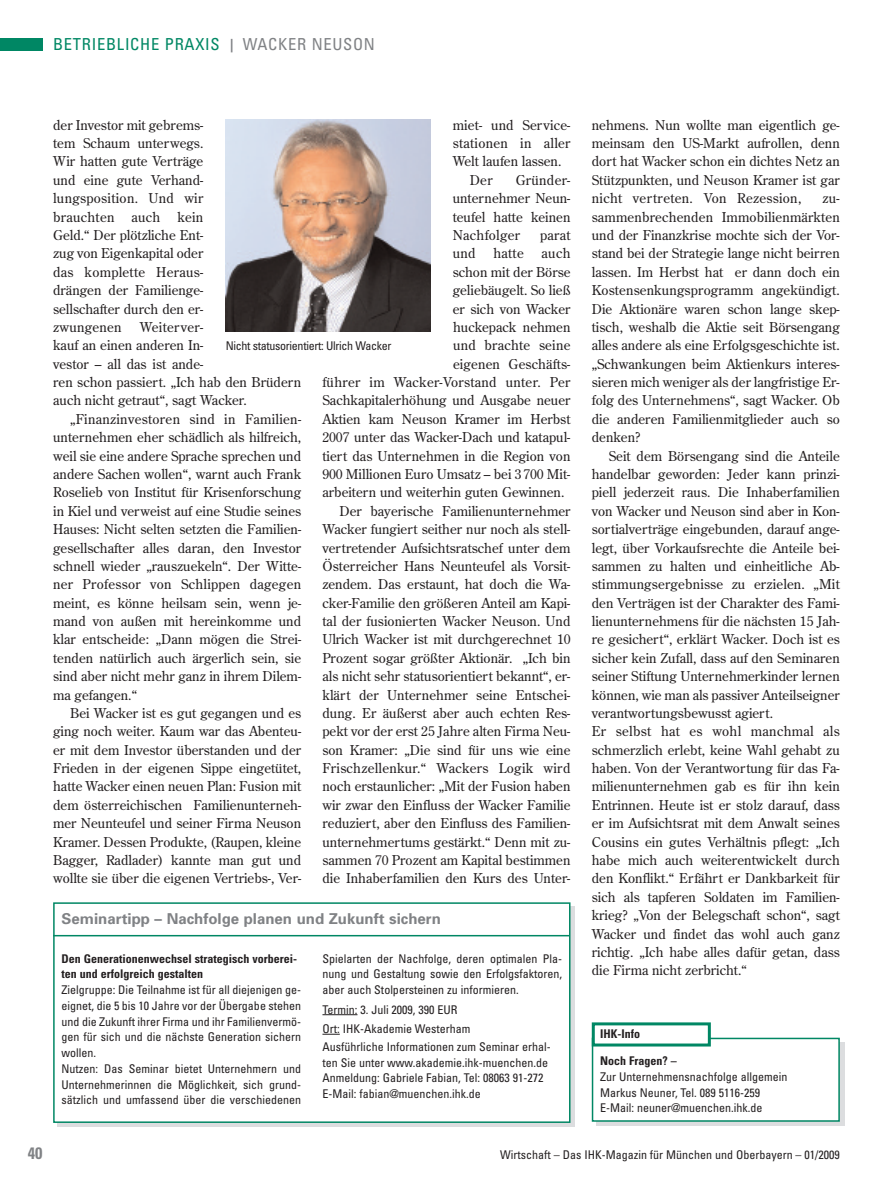
<style>
.page{position:relative;width:893px;height:1191px;background:#fff}
.page>*{position:absolute;margin:0;border:0;box-sizing:border-box;transform-origin:0 0}
.t1{font:condensed 16.5px "Univers";letter-spacing:.045em;color:#008764}
.t2{font:700 condensed 16.5px "Univers";color:#808285}
.t3{font:700 15px "Univers";color:#808285}
.t4{font:13.5px/18.3px "Century Old Style";color:#231f20;text-align:justify}
.t5{font:13.5px "Century Old Style";letter-spacing:.02em;color:#231f20}
.t6{font:condensed 12px/15.8px "Univers";color:#231f20}
.t7{font:700 condensed 12px/15.8px "Univers";color:#231f20}
.t8{font:condensed 12px "Univers";letter-spacing:-.025em;color:#231f20}
.s1{font-weight:700;font-size:13.5px;color:#808285}
.s2{color:#808285}
</style>
<div class="page">
<div style="left:57px;top:906px;width:518px;height:221px;background:#dcdddf"></div>
<div style="left:0;top:38px;width:43px;height:13px;background:#008764"></div>
<div style="left:596px;top:1042px;width:248px;height:84px;background:linear-gradient(to right,#dcdddf,#dcdddf)"></div>
<div style="left:593px;top:1039px;width:245px;height:81px;background:#fff"></div>
<div style="left:592px;top:1037px;width:248px;height:84px;border:2px solid #008764"></div>
<div style="left:595px;top:1025px;width:113px;height:18px;background:#fff"></div>
<div style="left:592px;top:1022px;width:119px;height:24px;border:3px solid #008764"></div>
<img style="left:226px;top:119px;width:204px;height:213px">
<div style="left:55px;top:904px;width:514px;height:217px;background:#fff"></div>
<div style="left:53px;top:902px;width:517px;height:221px;border:2px solid #008764"></div>
<hr style="left:322px;top:1014px;width:35px;height:1px;background:#231f20">
<svg style="left:322px;top:1034px;width:18px;height:1px"></svg>
<hr style="left:53px;top:935px;width:516px;height:1px;background:#008764">
<p class="t1" style="left:53px;top:38px;width:323px">BETRIEBLICHE PRAXIS <span class="s1">|</span> <span class="s2">WACKER NEUSON</span></p>
<p class="t4" style="left:53px;top:116px;width:152px">der Investor mit gebrems&shy;tem Schaum unterwegs.<br>Wir hatten gute Verträge und eine gute Verhand&shy;lungsposition. Und wir brauchten</p>
<p class="t4" style="left:453px;top:116px;width:119px">miet- und Service-</p>
<p class="t5" style="left:453px;top:136px;width:119px">stationen in aller</p>
<p class="t4" style="left:453px;top:153px;width:110px">Welt laufen lassen.</p>
<p class="t4" style="left:470px;top:171px;width:24px">Der</p>
<p class="t4" style="left:453px;top:171px;width:119px;text-indent:63px">Gründer&shy;unternehmer Neun&shy;teufel hatte keinen Nachfolger</p>
<p class="t4" style="left:53px;top:208px;width:152px;text-indent:124px">kein Geld.“ Der plötzliche Ent&shy;zug von Eigenkapital oder das komplette Heraus&shy;drängen der Familienge&shy;sellschafter durch den er&shy;zwungenen</p>
<p class="t4" style="left:132px;top:208px;width:30px">auch</p>
<p class="t4" style="left:540px;top:226px;width:32px">parat</p>
<p class="t4" style="left:453px;top:245px;width:24px">und</p>
<p class="t4" style="left:493px;top:245px;width:32px">hatte</p>
<p class="t4" style="left:542px;top:245px;width:30px">auch</p>
<p class="t4" style="left:453px;top:263px;width:119px">schon mit der Börse</p>
<p class="t4" style="left:453px;top:281px;width:119px">geliebäugelt. So ließ</p>
<p class="t4" style="left:453px;top:300px;width:119px">er sich von Wacker</p>
<p class="t4" style="left:453px;top:318px;width:119px">huckepack nehmen</p>
<p class="t4" style="left:453px;top:336px;width:119px">und brachte seine</p>
<p class="t4" style="left:453px;top:355px;width:119px">eigenen Geschäfts-</p>
<p class="t5" style="left:322px;top:374px;width:250px">führer im Wacker-Vorstand unter. Per</p>
<p class="t4" style="left:322px;top:392px;width:250px">Sachkapitalerhöhung und Ausgabe neuer</p>
<p class="t4" style="left:322px;top:410px;width:250px">Aktien kam Neuson Kramer im Herbst</p>
<p class="t4" style="left:322px;top:428px;width:250px">2007 unter das Wacker-Dach und katapul-</p>
<p class="t4" style="left:322px;top:447px;width:250px">tiert das Unternehmen in die Region von</p>
<p class="t4" style="left:322px;top:465px;width:250px">900 Millionen Euro Umsatz – bei 3 700 Mit-</p>
<p class="t4" style="left:322px;top:483px;width:243px">arbeitern und weiterhin guten Gewinnen.</p>
<p class="t4" style="left:339px;top:502px;width:233px">Der bayerische Familienunternehmer</p>
<p class="t4" style="left:322px;top:520px;width:250px">Wacker fungiert seither nur noch als stell-</p>
<p class="t4" style="left:322px;top:539px;width:250px">vertretender Aufsichtsratschef unter dem</p>
<p class="t4" style="left:322px;top:557px;width:250px">Österreicher Hans Neunteufel als Vorsit-</p>
<p class="t4" style="left:322px;top:575px;width:250px">zendem. Das erstaunt, hat doch die Wa-</p>
<p class="t4" style="left:322px;top:594px;width:250px">cker-Familie den größeren Anteil am Kapi-</p>
<p class="t4" style="left:322px;top:612px;width:250px">tal der fusionierten Wacker Neuson. Und</p>
<p class="t4" style="left:322px;top:630px;width:250px">Ulrich Wacker ist mit durchgerechnet 10</p>
<p class="t4" style="left:322px;top:649px;width:250px">Prozent sogar größter Aktionär. „Ich bin</p>
<p class="t4" style="left:322px;top:667px;width:250px">als nicht sehr statusorientiert bekannt“, er-</p>
<p class="t4" style="left:322px;top:686px;width:250px">klärt der Unternehmer seine Entschei-</p>
<p class="t4" style="left:322px;top:704px;width:250px">dung. Er äußerst aber auch echten Res-</p>
<p class="t4" style="left:322px;top:722px;width:250px">pekt vor der erst 25 Jahre alten Firma Neu-</p>
<p class="t4" style="left:322px;top:741px;width:250px">son Kramer: „Die sind für uns wie eine</p>
<p class="t5" style="left:322px;top:760px;width:250px">Frischzellenkur.“ Wackers Logik wird</p>
<p class="t4" style="left:322px;top:777px;width:250px">noch erstaunlicher: „Mit der Fusion haben</p>
<p class="t4" style="left:322px;top:796px;width:250px">wir zwar den Einfluss der Wacker Familie</p>
<p class="t4" style="left:322px;top:814px;width:250px">reduziert, aber den Einfluss des Familien-</p>
<p class="t4" style="left:322px;top:833px;width:250px">unternehmertums gestärkt.“ Denn mit zu-</p>
<p class="t4" style="left:322px;top:851px;width:250px">sammen 70 Prozent am Kapital bestimmen</p>
<p class="t4" style="left:322px;top:869px;width:250px">die Inhaberfamilien den Kurs des Unter-</p>
<p class="t4" style="left:53px;top:318px;width:250px;text-align:left;text-indent:87px">Weiterver-<br>kauf an einen anderen In-<br>vestor – all das ist ande-<br>ren schon passiert. „Ich hab den Brüdern auch nicht getraut“, sagt Wacker.</p>
<p class="t4" style="left:53px;top:410px;width:250px;text-indent:17px">„Finanzinvestoren sind in Familien&shy;unternehmen eher schädlich als hilfreich, weil sie eine andere Sprache sprechen und andere Sachen wollen“, warnt auch Frank Roselieb von Institut für Krisenforschung in Kiel und verweist auf eine Studie seines Hauses: Nicht selten setzten die Familien&shy;gesellschafter alles daran, den Investor schnell wieder „rauszuekeln“. Der Witte&shy;ner Professor von Schlippen dagegen meint, es könne heilsam sein, wenn je&shy;mand von außen mit hereinkomme und klar entscheide: „Dann mögen die Strei&shy;tenden natürlich auch ärgerlich sein, sie sind aber nicht mehr ganz in ihrem Dilem&shy;ma gefangen.“</p>
<p class="t4" style="left:53px;top:704px;width:250px;text-indent:17px">Bei Wacker ist es gut gegangen und es ging noch weiter. Kaum war das Abenteu&shy;er mit dem Investor überstanden und der Frieden in der eigenen Sippe eingetütet, hatte Wacker einen neuen Plan: Fusion mit dem österreichischen Familienunterneh&shy;mer Neunteufel und seiner Firma Neuson Kramer. Dessen Produkte, (Raupen, kleine Bagger, Radlader) kannte man gut und wollte sie über die eigenen Vertriebs-, Ver-</p>
<p class="t8" style="left:226px;top:342px;width:167px">Nicht statusorientiert: Ulrich Wacker</p>
<p class="t3" style="left:62px;top:913px;width:381px">Seminartipp – Nachfolge planen und Zukunft sichern</p>
<p class="t7" style="left:62px;top:951px;width:237px">Den Generationenwechsel strategisch vorberei&shy;ten und erfolgreich gestalten</p>
<p class="t6" style="left:62px;top:982px;width:241px">Zielgruppe: Die Teilnahme ist für all diejenigen ge&shy;eignet, die 5 bis 10 Jahre vor der Übergabe stehen und die Zukunft ihrer Firma und ihr Familienvermö&shy;gen für sich und die nächste Generation sichern wollen.<br>Nutzen: Das Seminar bietet Unternehmern und Unternehmerinnen die Möglichkeit, sich grund&shy;sätzlich und umfassend über die verschiedenen</p>
<p class="t6" style="left:322px;top:951px;width:241px;text-align:justify">Spielarten der Nachfolge, deren optimalen Pla&shy;nung und Gestaltung sowie den Erfolgsfaktoren, aber auch Stolpersteinen zu informieren.</p>
<p class="t6" style="left:322px;top:1000px;width:150px;line-height:19.5px">Termin: 3. Juli 2009, 390 EUR<br>Ort: IHK-Akademie Westerham</p>
<p class="t6" style="left:322px;top:1039px;width:230px">Ausführliche Informationen zum Seminar erhal&shy;ten Sie unter www.akademie.ihk-muenchen.de Anmeldung: Gabriele Fabian, Tel: 08063 91-272<br>E-Mail: fabian@muenchen.ihk.de</p>
<p class="t4" style="left:592px;top:116px;width:250px">nehmens. Nun wollte man eigentlich ge&shy;meinsam den US-Markt aufrollen, denn dort hat Wacker schon ein dichtes Netz an Stützpunkten, und Neuson Kramer ist gar nicht vertreten. Von Rezession,</p>
<p class="t4" style="left:592px;top:189px;width:250px;text-indent:231px">zu&shy;sammenbrechenden Immobilienmärkten und der Finanzkrise mochte sich der Vor&shy;stand bei der Strategie lange nicht beirren lassen. Im Herbst hat er dann doch ein Kostensenkungsprogramm angekündigt.<br>Die Aktionäre waren schon lange skep&shy;tisch, weshalb die Aktie seit Börsengang alles andere als eine Erfolgsgeschichte ist. „Schwankungen beim Aktienkurs interes&shy;sieren mich weniger als der langfristige Er&shy;folg des Unternehmens“, sagt Wacker. Ob die anderen Familienmitglieder auch so denken?</p>
<p class="t4" style="left:592px;top:447px;width:250px;text-align:left;text-indent:17px">Seit dem Börsengang sind die Anteile handelbar geworden: Jeder kann prinzi&shy;piell jederzeit raus. Die Inhaberfamilien von Wacker und Neuson sind aber in Kon&shy;sortialverträge eingebunden, darauf ange&shy;legt, über Vorkaufsrechte die Anteile bei&shy;sammen zu halten und einheitliche Ab&shy;stimmungsergebnisse zu erzielen. „Mit den Verträgen ist der Charakter des Fami&shy;lienunternehmens für die nächsten 15 Jah&shy;re gesichert“, erklärt Wacker. Doch ist es sicher kein Zufall, dass auf den Seminaren seiner Stiftung Unternehmerkinder lernen können, wie man als passiver Anteilseigner verantwortungsbewusst agiert.<br>Er selbst hat es wohl manchmal als schmerzlich erlebt, keine Wahl gehabt zu haben. Von der Verantwortung für das Fa&shy;milienunternehmen gab es für ihn kein Entrinnen. Heute ist er stolz darauf, dass er im Aufsichtsrat mit dem Anwalt seines Cousins ein gutes Verhältnis pflegt: „Ich habe mich auch weiterentwickelt durch den Konflikt.“ Erfährt er Dankbarkeit für sich als tapferen Soldaten im Familien&shy;krieg? „Von der Belegschaft schon“, sagt Wacker und findet das wohl auch ganz richtig. „Ich habe alles dafür getan, dass die Firma nicht zerbricht.“</p>
<p class="t7" style="left:600px;top:1026px;width:42px">IHK-Info</p>
<p class="t7" style="left:600px;top:1054px;width:78px">Noch Fragen? –</p>
<p class="t6" style="left:600px;top:1069px;width:189px">Zur Unternehmensnachfolge allgemein<br>Markus Neuner, Tel. 089 5116-259<br>E-Mail: neuner@muenchen.ihk.de</p>
<p class="t2" style="left:28px;top:1147px;width:16px">40</p>
<p class="t6" style="left:500px;top:1147px;width:341px">Wirtschaft – Das IHK-Magazin für München und Oberbayern – 01/2009</p>
</div>
